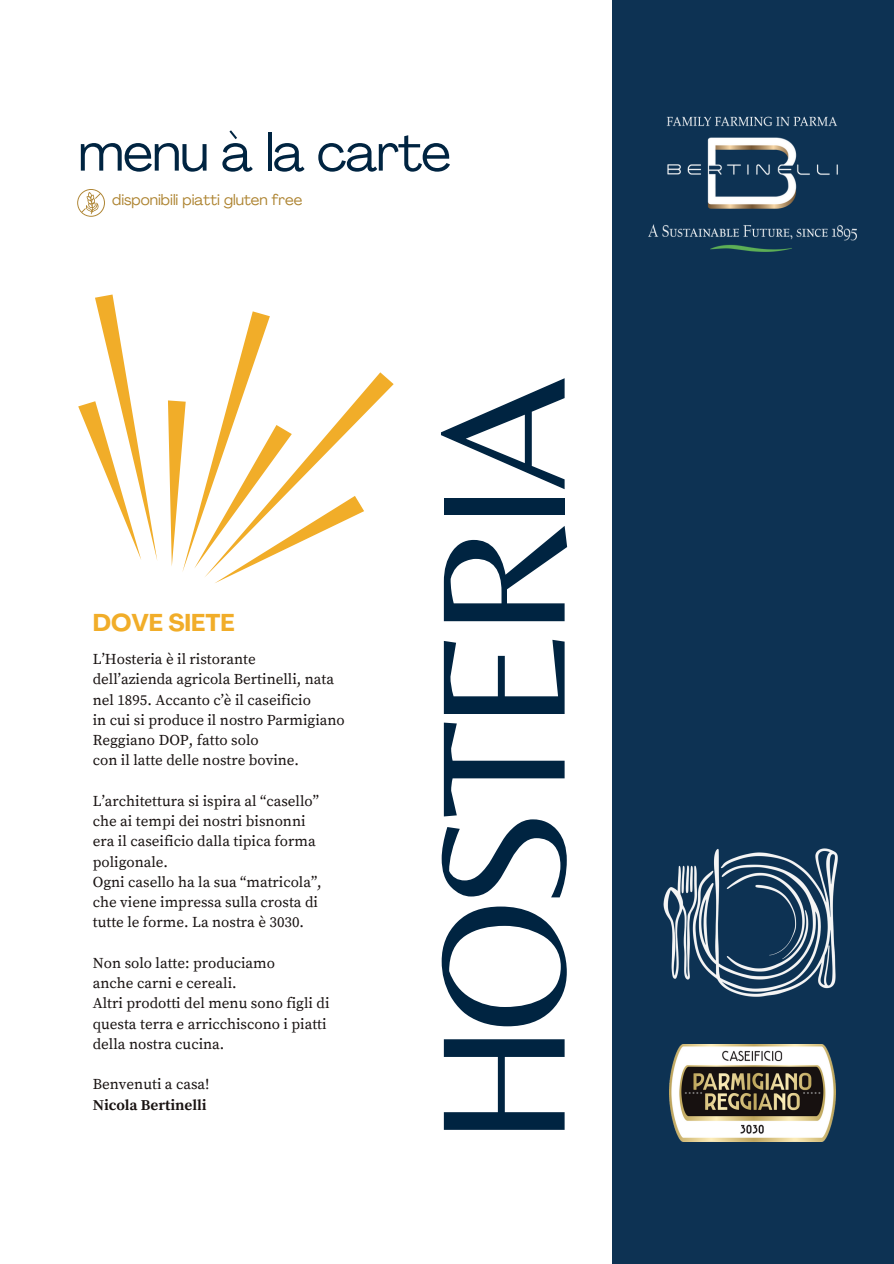
<style>
.page{position:relative;width:894px;height:1264px;background:#fff}
.page>*{position:absolute;margin:0;border:0;box-sizing:border-box;transform-origin:0 0}
.t1{font:182.25px "Belleza";letter-spacing:-.055em;color:#002441}
.t2{font:52.5px "Agrandir";letter-spacing:-.02em;color:#002441}
.t3{font:700 24px "Agrandir";color:#f1ad29}
.t4{font:15px/20.2px "Source Serif Pro";color:#181211}
.t5{font:15px "Agrandir";color:#ad8330}
.t6{font:700 15px "Source Serif Pro";color:#181211}
</style>
<div class="page">
<div style="left:611px;top:0;width:282px;height:1263px;background:#0d3253"></div>
<img style="left:648px;top:116px;width:209px;height:136px">
<img style="left:669px;top:1044px;width:166px;height:97px">
<svg style="left:168px;top:311px;width:225px;height:272px"></svg>
<svg style="left:78px;top:294px;width:79px;height:266px"></svg>
<img style="left:663px;top:848px;width:175px;height:149px">
<svg style="left:77px;top:189px;width:28px;height:28px"></svg>
<p class="t2" style="left:78px;top:131px;width:374px">menu à la carte</p>
<p class="t5" style="left:112px;top:194px;width:192px">disponibili piatti gluten free</p>
<p class="t3" style="left:93px;top:613px;width:143px">DOVE SIETE</p>
<p class="t4" style="left:93px;top:649px;width:164px">L’Hosteria è il ristorante</p>
<p class="t4" style="left:93px;top:669px;width:243px">dell’azienda agricola Bertinelli, nata nel 1895. Accanto c’è il caseificio</p>
<h3 class="t4" style="left:93px;top:710px;width:253px">in cui si produce il nostro Parmigiano<br>Reggiano DOP, fatto solo</h3>
<p class="t4" style="left:93px;top:750px;width:208px">con il latte delle nostre bovine.</p>
<p class="t4" style="left:93px;top:791px;width:227px">L’architettura si ispira al “casello”</p>
<p class="t4" style="left:93px;top:811px;width:214px">che ai tempi dei nostri bisnonni</p>
<p class="t4" style="left:93px;top:831px;width:224px">era il caseificio dalla tipica forma poligonale.</p>
<p class="t4" style="left:93px;top:872px;width:230px">Ogni casello ha la sua “matricola”,</p>
<p class="t4" style="left:93px;top:892px;width:227px">che viene impressa sulla crosta di tutte le forme. La nostra è 3030.</p>
<p class="t4" style="left:93px;top:953px;width:184px">Non solo latte: produciamo</p>
<p class="t4" style="left:93px;top:973px;width:145px">anche carni e cereali.</p>
<p class="t4" style="left:93px;top:993px;width:238px">Altri prodotti del menu sono figli di questa terra e arricchiscono i piatti</p>
<p class="t4" style="left:93px;top:1034px;width:133px">della nostra cucina.</p>
<p class="t4" style="left:93px;top:1074px;width:118px">Benvenuti a casa!</p>
<p class="t6" style="left:93px;top:1095px;width:115px">Nicola Bertinelli</p>
<h2 class="t1" style="left:395px;top:1146px;width:771px;rotate:-90deg">HOSTERIA</h2>
</div>
